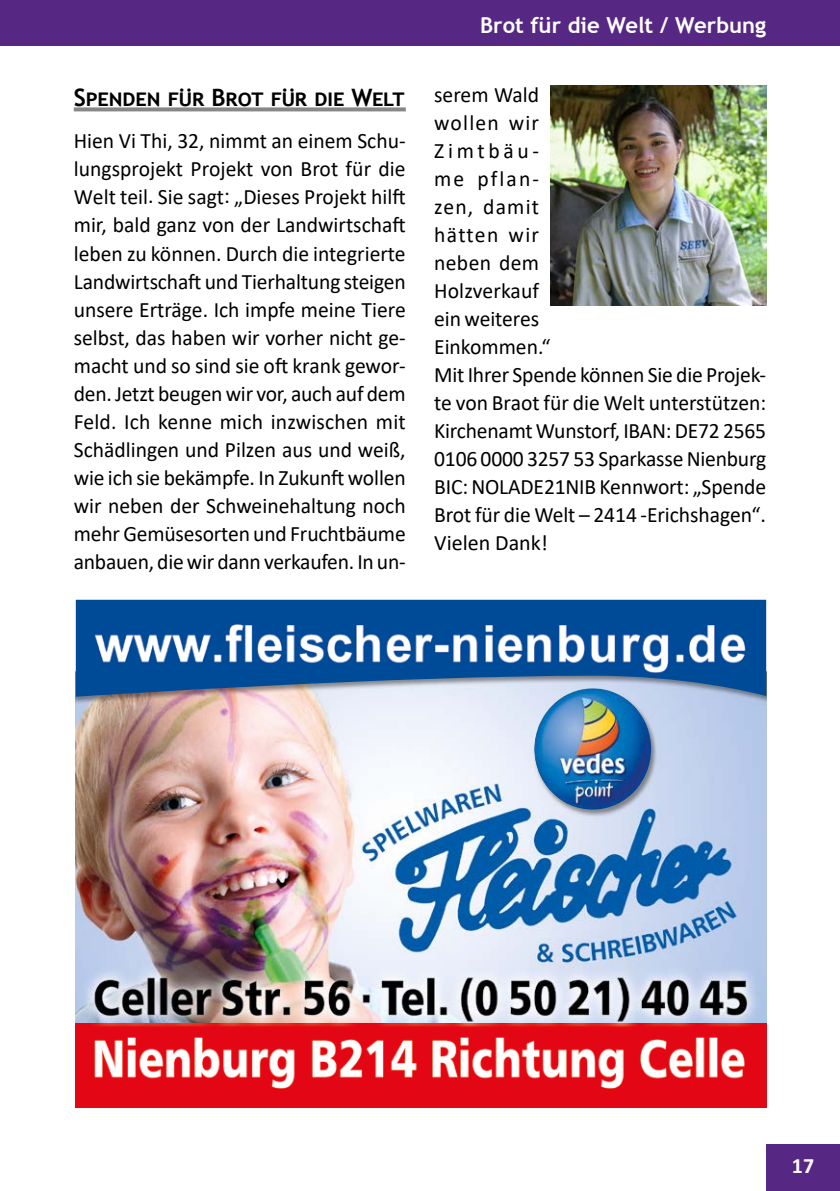
<style>
.page{position:relative;width:840px;height:1191px;background:#fff}
.page>*{position:absolute;margin:0;border:0;box-sizing:border-box;transform-origin:0 0}
.t1{font:700 24px "Trebuchet MS";color:#000}
.t2{font:22px/28px "Calibri";letter-spacing:-.01em;color:#000;text-align:justify}
.t3{font:700 22px "Trebuchet MS";color:#fff}
.t4{font:700 22px "Calibri";color:#fbfbfb}
</style>
<div class="page">
<div style="left:0;top:0;width:839px;height:45px;background:#562884"></div>
<div style="left:765px;top:1144px;width:74px;height:47px;background:#562884"></div>
<img style="left:76px;top:696px;width:689px;height:327px">
<img style="left:533px;top:696px;width:117px;height:113px">
<img style="left:76px;top:1023px;width:689px;height:84px">
<img style="left:76px;top:600px;width:689px;height:96px">
<img style="left:550px;top:85px;width:215px;height:221px">
<svg style="left:74px;top:107px;width:331px;height:4px"></svg>
<p class="t1" style="left:74px;top:82px;width:329px">Spenden für Brot für die Welt</p>
<p class="t2" style="left:74px;top:127px;width:333px">Hien Vi Thi, 32, nimmt an einem Schu&shy;lungsprojekt Projekt von Brot für die Welt teil. Sie sagt: „Dieses Projekt hilft mir, bald ganz von der Landwirtschaft leben zu können. Durch die integrierte Landwirtschaft und Tierhaltung steigen unsere Erträge. Ich impfe meine Tiere selbst, das haben wir vorher nicht ge&shy;macht und so sind sie oft krank gewor&shy;den. Jetzt beugen wir vor, auch auf dem Feld. Ich kenne mich inzwischen mit Schädlingen und Pilzen aus und weiß, wie ich sie bekämpfe. In Zukunft wollen wir neben der Schweinehaltung noch mehr Gemüsesorten und Fruchtbäume anbauen, die wir dann verkaufen. In un-</p>
<p class="t3" style="left:480px;top:12px;width:287px">Brot für die Welt / Werbung</p>
<p class="t2" style="left:434px;top:80px;width:333px;text-align:left">serem Wald<br>wollen wir<br>Zimtbäu-<br>me pflan-<br>zen, damit<br>hätten wir<br>neben dem<br>Holzverkauf<br>ein weiteres<br>Einkommen.“<br>Mit Ihrer Spende können Sie die Projek&shy;te von Braot für die Welt unterstützen:<br>Kirchenamt Wunstorf, IBAN: DE72 2565<br>0106 0000 3257 53 Sparkasse Nienburg<br>BIC: NOLADE21NIB Kennwort: „Spende<br>Brot für die Welt – 2414 -Erichshagen“.<br>Vielen Dank!</p>
<p class="t4" style="left:791px;top:1150px;width:24px">17</p>
</div>
